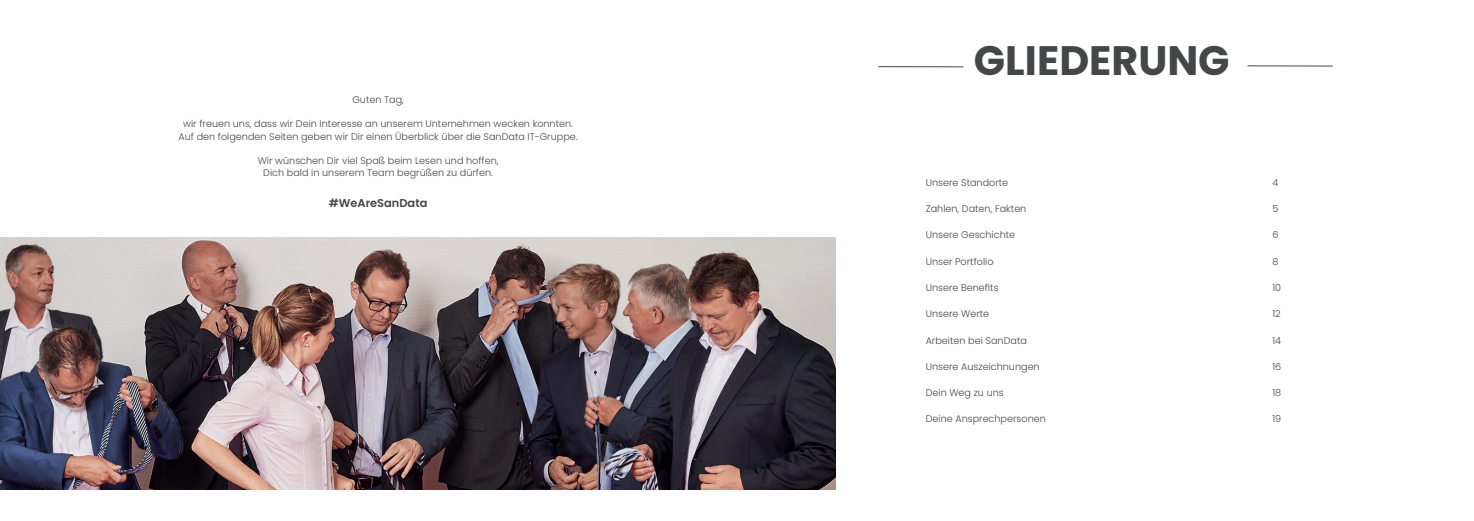
<style>
.page{position:relative;width:1474px;height:521px;background:#fff}
.page>*{position:absolute;margin:0;border:0;box-sizing:border-box;transform-origin:0 0}
.t1{font:700 41.12px "Poppins";color:#454647}
.t2{font:600 11.38px "Poppins";color:#454647}
.t3{font:300 9.62px/12.2px "Poppins";color:#454647;text-align:center}
</style>
<div class="page">
<hr style="left:878px;top:66px;width:85px;height:1px;background:#454647">
<hr style="left:1247px;top:65px;width:85px;height:1px;background:#454647">
<img style="left:0;top:237px;width:835px;height:252px">
<p class="t3" style="left:352px;top:93px;width:53px">Guten Tag,</p>
<p class="t3" style="left:179px;top:118px;width:400px">wir freuen uns, dass wir Dein Interesse an unserem Unternehmen wecken konnten.<br>Auf den folgenden Seiten geben wir Dir einen Überblick über die SanData IT-Gruppe.</p>
<p class="t3" style="left:258px;top:155px;width:242px">Wir wünschen Dir viel Spaß beim Lesen und hoffen,<br>Dich bald in unserem Team begrüßen zu dürfen.</p>
<p class="t2" style="left:329px;top:196px;width:100px">#WeAreSanData</p>
<h1 class="t1" style="left:974px;top:36px;width:257px">GLIEDERUNG</h1>
<p class="t3" style="left:925px;top:176px;width:84px">Unsere Standorte</p>
<p class="t3" style="left:1272px;top:176px;width:7px">4</p>
<p class="t3" style="left:925px;top:203px;width:102px">Zahlen, Daten, Fakten</p>
<p class="t3" style="left:1272px;top:203px;width:7px">5</p>
<p class="t3" style="left:925px;top:229px;width:91px">Unsere Geschichte</p>
<p class="t3" style="left:1272px;top:229px;width:8px">6</p>
<p class="t3" style="left:925px;top:255px;width:69px">Unser Portfolio</p>
<p class="t3" style="left:1272px;top:255px;width:8px">8</p>
<p class="t3" style="left:925px;top:281px;width:74px">Unsere Benefits</p>
<p class="t3" style="left:1272px;top:281px;width:10px">10</p>
<p class="t3" style="left:925px;top:308px;width:65px">Unsere Werte</p>
<p class="t3" style="left:1272px;top:308px;width:10px">12</p>
<p class="t3" style="left:925px;top:334px;width:103px">Arbeiten bei SanData</p>
<p class="t3" style="left:1272px;top:334px;width:10px">14</p>
<p class="t3" style="left:925px;top:360px;width:116px">Unsere Auszeichnungen</p>
<p class="t3" style="left:1272px;top:360px;width:10px">16</p>
<p class="t3" style="left:925px;top:386px;width:80px">Dein Weg zu uns</p>
<p class="t3" style="left:1272px;top:386px;width:10px">18</p>
<p class="t3" style="left:925px;top:413px;width:122px">Deine Ansprechpersonen</p>
<p class="t3" style="left:1272px;top:413px;width:10px">19</p>
</div>
